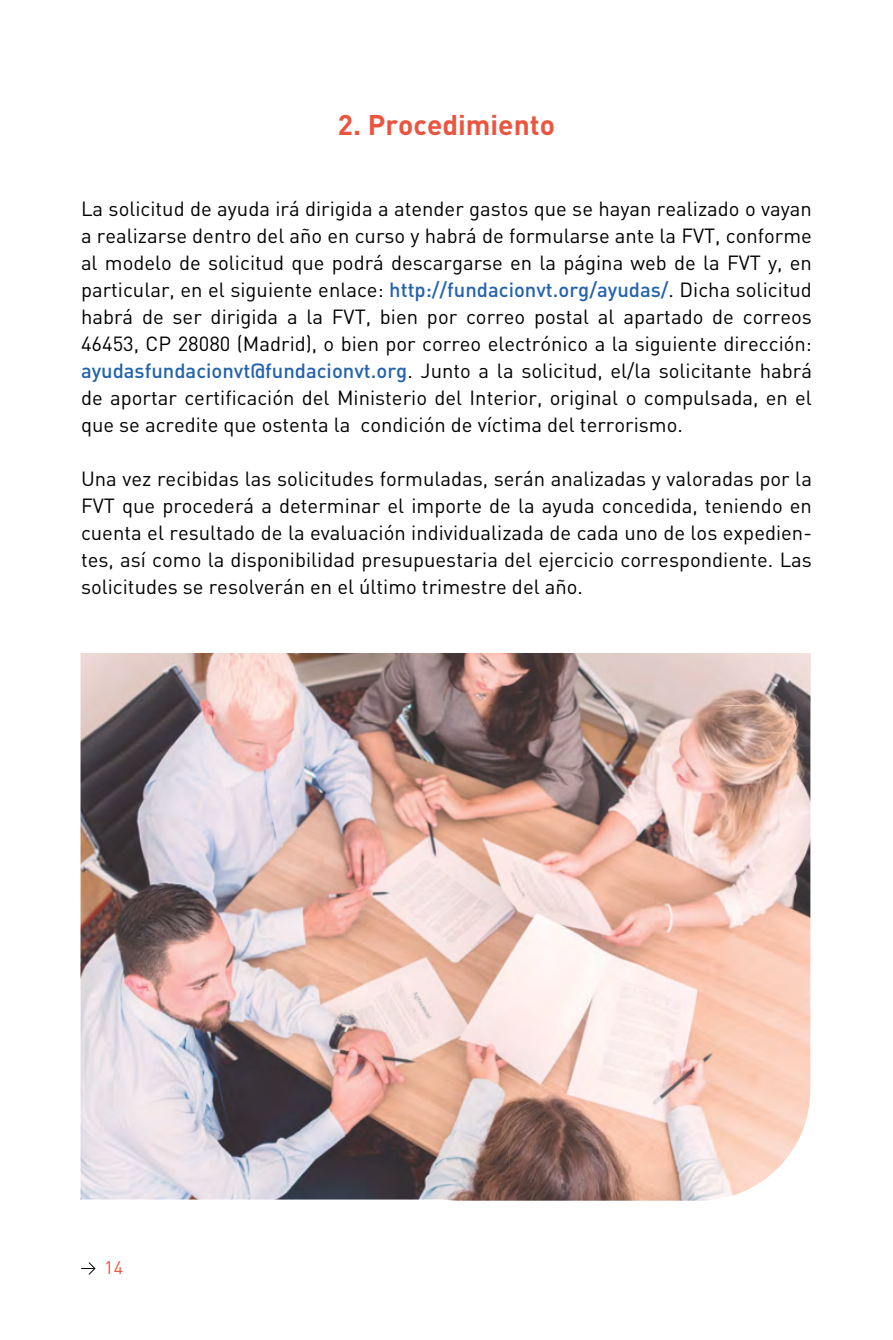
<style>
.page{position:relative;width:893px;height:1340px;background:#fff}
.page>*{position:absolute;margin:0;border:0;box-sizing:border-box;transform-origin:0 0}
.t1{font:700 28.12px "DIN";color:#ea5540}
.t2{font:20.25px/27px "DIN";color:#000;text-align:justify}
.t3{font:18px "DIN";color:#ea5540}
.s1{font-weight:500;color:#2362ad}
</style>
<div class="page">
<svg style="left:81px;top:1262px;width:15px;height:13px"></svg>
<img style="left:81px;top:653px;width:730px;height:547px">
<h1 class="t1" style="left:338px;top:106px;width:219px">2. Procedimiento</h1>
<p class="t2" style="left:81px;top:195px;width:732px">La solicitud de ayuda irá dirigida a atender gastos que se hayan realizado o vayan a realizarse dentro del año en curso y habrá de formularse ante la FVT, conforme al modelo de solicitud que podrá descargarse en la página web de la FVT y, en particular, en el siguiente enlace: <span class="s1">http://fundacionvt.org/ayudas/</span>. Dicha solicitud habrá de ser dirigida a la FVT, bien por correo postal al apartado de correos 46453, CP 28080 (Madrid), o bien por correo electrónico a la siguiente dirección: <span class="s1">ayudasfundacionvt@fundacionvt.org</span>. Junto a la solicitud, el/la solicitante habrá de aportar certificación del Ministerio del Interior, original o compulsada, en el que se acredite que ostenta la condición de víctima del terrorismo.</p>
<p class="t2" style="left:81px;top:465px;width:732px">Una vez recibidas las solicitudes formuladas, serán analizadas y valoradas por la FVT que procederá a determinar el importe de la ayuda concedida, teniendo en cuenta el resultado de la evaluación individualizada de cada uno de los expedien&shy;tes, así como la disponibilidad presupuestaria del ejercicio correspondiente. Las solicitudes se resolverán en el último trimestre del año.</p>
<p class="t3" style="left:104px;top:1256px;width:20px">14</p>
</div>
